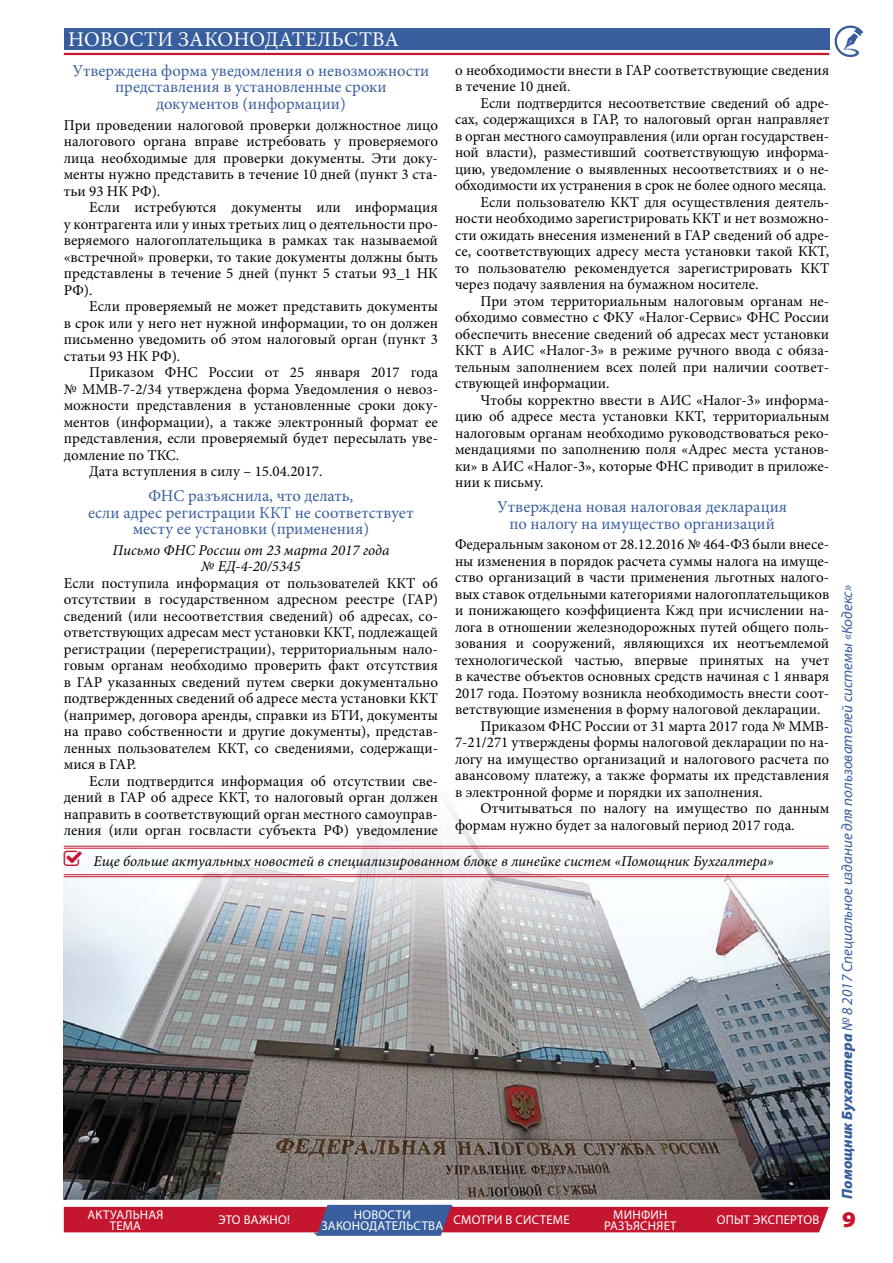
<style>
.page{position:relative;width:893px;height:1263px;background:#fff}
.page>*{position:absolute;margin:0;border:0;box-sizing:border-box;transform-origin:0 0}
.t1{font:900 semi-expanded 22.5px "Myriad Pro";color:#c5162f}
.t2{font:21px "Minion Pro";letter-spacing:.01em;color:#fff}
.t3{font:16.5px/16.5px "Minion Pro";color:#385e9e;text-align:center}
.t4{font:15px/16.5px "Minion Pro";color:#000;text-align:justify}
.t5{font:italic 15px/16.5px "Minion Pro";color:#000;text-align:center}
.t6{font:italic 15px "Myriad Pro";color:#385e9e}
.t7{font:12.75px/10.5px "Myriad Pro";letter-spacing:.02em;color:#fff;text-align:center}
.s1{font-weight:900}
</style>
<div class="page">
<svg style="left:834px;top:25px;width:29px;height:32px"></svg>
<div style="left:64px;top:29px;width:765px;height:21px;background:#385e9e"></div>
<hr style="left:64px;top:53px;width:765px;height:2px;background:#c5162f">
<svg style="left:64px;top:1205px;width:765px;height:31px;background:#b64560"></svg>
<img style="left:64px;top:803px;width:765px;height:396px">
<hr style="left:64px;top:846px;width:765px;height:1px;background:#c5162f">
<hr style="left:64px;top:848px;width:765px;height:1px;background:#c5162f">
<hr style="left:64px;top:874px;width:765px;height:1px;background:#c5162f">
<hr style="left:64px;top:876px;width:765px;height:1px;background:#c5162f">
<svg style="left:64px;top:850px;width:18px;height:16px"></svg>
<h2 class="t2" style="left:68px;top:27px;width:332px">НОВОСТИ ЗАКОНОДАТЕЛЬСТВА</h2>
<p class="t3" style="left:72px;top:62px;width:359px">Утверждена форма уведомления о невозможности представления в установленные сроки документов (информации)</p>
<p class="t4" style="left:64px;top:116px;width:376px">При проведении налоговой проверки должностное лицо налогового органа вправе истребовать у проверяемого лица необходимые для проверки документы. Эти доку&shy;менты нужно представить в течение 10 дней (пункт 3 ста&shy;тьи 93 НК РФ).</p>
<p class="t4" style="left:64px;top:199px;width:376px;text-indent:26px">Если истребуются документы или информация у контрагента или у иных третьих лиц о деятельности про&shy;веряемого налогоплательщика в рамках так называемой «встречной» проверки, то такие документы должны быть представлены в течение 5 дней (пункт 5 статьи 93_1 НК РФ).</p>
<p class="t4" style="left:64px;top:298px;width:376px;text-indent:26px">Если проверяемый не может представить документы в срок или у него нет нужной информации, то он должен письменно уведомить об этом налоговый орган (пункт 3 статьи 93 НК РФ).</p>
<p class="t4" style="left:89px;top:364px;width:350px">Приказом ФНС России от 25 января 2017 года</p>
<p class="t4" style="left:64px;top:380px;width:376px">№ ММВ-7-2/34 утверждена форма Уведомления о невоз-</p>
<p class="t4" style="left:64px;top:397px;width:376px">можности представления в установленные сроки доку-</p>
<p class="t4" style="left:64px;top:413px;width:376px">ментов (информации), а также электронный формат ее</p>
<p class="t4" style="left:64px;top:430px;width:376px">представления, если проверяемый будет пересылать уве-</p>
<p class="t4" style="left:64px;top:446px;width:117px">домление по ТКС.</p>
<p class="t4" style="left:89px;top:463px;width:235px">Дата вступления в силу – 15.04.2017.</p>
<p class="t3" style="left:88px;top:487px;width:327px">ФНС разъяснила, что делать,<br>если адрес регистрации ККТ не соответствует месту ее установки (применения)</p>
<p class="t5" style="left:112px;top:541px;width:279px">Письмо ФНС России от 23 марта 2017 года № ЕД-4-20/5345</p>
<p class="t4" style="left:64px;top:574px;width:376px">Если поступила информация от пользователей ККТ об отсутствии в государственном адресном реестре (ГАР) сведений (или несоответствия сведений) об адресах, со&shy;ответствующих адресам мест установки ККТ, подлежащей регистрации (перерегистрации), территориальным нало&shy;говым органам необходимо проверить факт отсутствия в ГАР указанных сведений путем сверки документально подтвержденных сведений об адресе места установки ККТ (например, договора аренды, справки из БТИ, документы на право собственности и другие документы), представ&shy;ленных пользователем ККТ, со сведениями, содержащи&shy;мися в ГАР.</p>
<p class="t4" style="left:64px;top:772px;width:376px;text-indent:26px">Если подтвердится информация об отсутствии све&shy;дений в ГАР об адресе ККТ, то налоговый орган должен направить в соответствующий орган местного самоуправ&shy;ления (или орган госвласти субъекта РФ) уведомление</p>
<p class="t4" style="left:455px;top:61px;width:376px">о необходимости внести в ГАР соответствующие сведения в течение 10 дней.</p>
<p class="t4" style="left:480px;top:94px;width:350px">Если подтвердится несоответствие сведений об адре-</p>
<p class="t4" style="left:455px;top:111px;width:376px">сах, содержащихся в ГАР, то налоговый орган направляет</p>
<p class="t4" style="left:455px;top:127px;width:376px">в орган местного самоуправления (или орган государствен-</p>
<p class="t4" style="left:455px;top:144px;width:376px">ной власти), разместивший соответствующую информа-</p>
<p class="t4" style="left:455px;top:160px;width:376px">цию, уведомление о выявленных несоответствиях и о не-</p>
<p class="t4" style="left:455px;top:177px;width:373px">обходимости их устранения в срок не более одного месяца.</p>
<p class="t4" style="left:480px;top:193px;width:350px">Если пользователю ККТ для осуществления деятель-</p>
<p class="t4" style="left:455px;top:210px;width:376px">ности необходимо зарегистрировать ККТ и нет возможно-</p>
<p class="t4" style="left:455px;top:226px;width:376px">сти ожидать внесения изменений в ГАР сведений об адре-</p>
<p class="t4" style="left:455px;top:243px;width:376px">се, соответствующих адресу места установки такой ККТ,</p>
<p class="t4" style="left:455px;top:259px;width:376px">то пользователю рекомендуется зарегистрировать ККТ</p>
<p class="t4" style="left:455px;top:276px;width:305px">через подачу заявления на бумажном носителе.</p>
<p class="t4" style="left:480px;top:292px;width:350px">При этом территориальным налоговым органам не-</p>
<p class="t4" style="left:455px;top:309px;width:376px">обходимо совместно с ФКУ «Налог-Сервис» ФНС России</p>
<p class="t4" style="left:455px;top:325px;width:376px">обеспечить внесение сведений об адресах мест установки</p>
<p class="t4" style="left:455px;top:342px;width:376px">ККТ в АИС «Налог-3» в режиме ручного ввода с обяза-</p>
<p class="t4" style="left:455px;top:358px;width:376px">тельным заполнением всех полей при наличии соответ-</p>
<p class="t4" style="left:455px;top:375px;width:156px">ствующей информации.</p>
<p class="t4" style="left:480px;top:391px;width:350px">Чтобы корректно ввести в АИС «Налог-3» информа-</p>
<p class="t4" style="left:455px;top:408px;width:376px">цию об адресе места установки ККТ, территориальным</p>
<p class="t4" style="left:455px;top:424px;width:376px">налоговым органам необходимо руководствоваться реко-</p>
<p class="t4" style="left:455px;top:441px;width:376px">мендациями по заполнению поля «Адрес места установ-</p>
<p class="t4" style="left:455px;top:457px;width:376px">ки» в АИС «Налог-3», которые ФНС приводит в приложе-</p>
<p class="t4" style="left:455px;top:474px;width:90px">нии к письму.</p>
<p class="t3" style="left:497px;top:498px;width:292px">Утверждена новая налоговая декларация по налогу на имущество организаций</p>
<p class="t4" style="left:455px;top:536px;width:376px">Федеральным законом от 28.12.2016 № 464-ФЗ были внесе-</p>
<p class="t4" style="left:455px;top:553px;width:376px">ны изменения в порядок расчета суммы налога на имуще-</p>
<p class="t4" style="left:455px;top:569px;width:376px">ство организаций в части применения льготных налого-</p>
<p class="t4" style="left:455px;top:586px;width:376px">вых ставок отдельными категориями налогоплательщиков</p>
<p class="t4" style="left:455px;top:602px;width:376px">и понижающего коэффициента Кжд при исчислении на-</p>
<p class="t4" style="left:455px;top:619px;width:376px">лога в отношении железнодорожных путей общего поль-</p>
<p class="t4" style="left:455px;top:635px;width:376px">зования и сооружений, являющихся их неотъемлемой</p>
<p class="t4" style="left:455px;top:652px;width:376px">технологической частью, впервые принятых на учет</p>
<p class="t4" style="left:455px;top:668px;width:376px">в качестве объектов основных средств начиная с 1 января</p>
<p class="t4" style="left:455px;top:685px;width:376px">2017 года. Поэтому возникла необходимость внести соот-</p>
<p class="t4" style="left:455px;top:701px;width:367px">ветствующие изменения в форму налоговой декларации.</p>
<p class="t4" style="left:480px;top:718px;width:350px">Приказом ФНС России от 31 марта 2017 года № ММВ-</p>
<p class="t4" style="left:455px;top:734px;width:376px">7-21/271 утверждены формы налоговой декларации по на-</p>
<p class="t4" style="left:455px;top:751px;width:376px">логу на имущество организаций и налогового расчета по</p>
<p class="t4" style="left:455px;top:767px;width:376px">авансовому платежу, а также форматы их представления</p>
<p class="t4" style="left:455px;top:784px;width:309px">в электронной форме и порядки их заполнения.</p>
<p class="t4" style="left:480px;top:800px;width:350px">Отчитываться по налогу на имущество по данным</p>
<p class="t4" style="left:455px;top:817px;width:341px">формам нужно будет за налоговый период 2017 года.</p>
<p class="t5" style="left:94px;top:852px;width:682px">Еще больше актуальных новостей в специализированном блоке в линейке систем «Помощник Бухгалтера»</p>
<p class="t7" style="left:87px;top:1210px;width:77px">АКТУАЛЬНАЯ<br>ТЕМА</p>
<p class="t7" style="left:218px;top:1215px;width:73px">ЭТО ВАЖНО!</p>
<p class="t7" style="left:321px;top:1210px;width:250px;text-align:left;text-indent:33px">НОВОСТИ<br>ЗАКОНОДАТЕЛЬСТВА СМОТРИ В СИСТЕМЕ</p>
<p class="t7" style="left:604px;top:1210px;width:74px">МИНФИН<br>РАЗЪЯСНЯЕТ</p>
<p class="t7" style="left:717px;top:1215px;width:104px">ОПЫТ ЭКСПЕРТОВ</p>
<p class="t6" style="left:838px;top:1199px;width:615px;rotate:-90deg"><span class="s1">Помощник Бухгалтера</span> № 8 2017 Специальное издание для пользователей системы «Кодекс»</p>
<h1 class="t1" style="left:842px;top:1206px;width:15px">9</h1>
</div>
